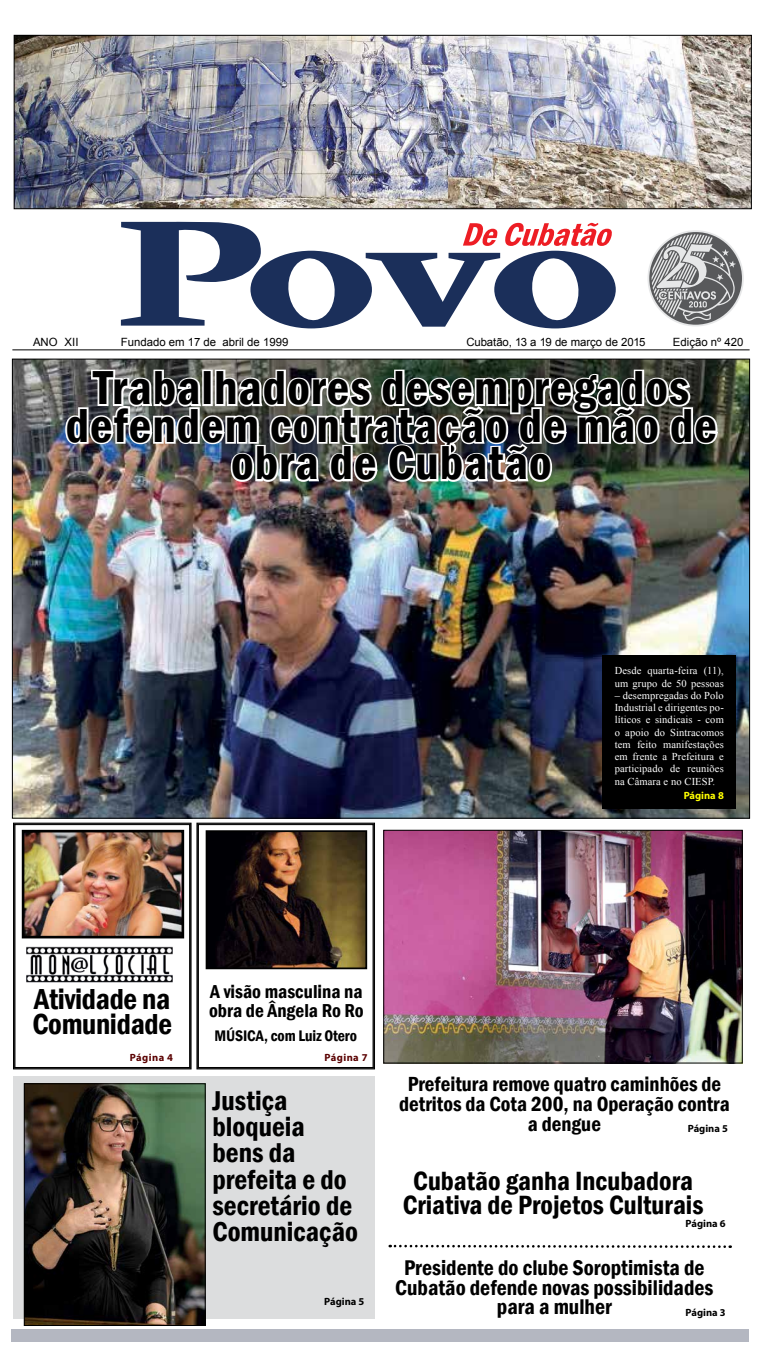
<style>
.page{position:relative;width:762px;height:1352px;background:#fff}
.page>*{position:absolute;margin:0;border:0;box-sizing:border-box;transform-origin:0 0}
.t1{font:600 condensed 49px/37.6px "Franklin Gothic";letter-spacing:.02em;color:#000;text-align:center}
.t2{font:600 condensed 29.75px/25.4px "Franklin Gothic";letter-spacing:-.01em;color:#000}
.t3{font:600 condensed 28px/26.2px "Franklin Gothic";color:#000}
.t4{font:600 condensed 27.12px/24.5px "Franklin Gothic";color:#000;text-align:center}
.t5{font:600 condensed 21.88px/19.2px "Franklin Gothic";color:#000;text-align:center}
.t6{font:600 condensed 21px/20.1px "Franklin Gothic";color:#000;text-align:center}
.t7{font:600 condensed 19.25px/18.4px "Franklin Gothic";color:#000}
.t8{font:600 condensed 15.75px "Franklin Gothic";letter-spacing:-.01em;color:#000}
.t9{font:11.38px "Arial";color:#000}
.t10{font:10.5px/12.2px "Times New Roman";letter-spacing:.01em;color:#fff}
.t11{font:700 10.5px "Myriad Pro";color:#000}
.t12{font:700 10.5px "Myriad Pro";letter-spacing:.04em;color:#5a0000}
.t13{font:700 10.5px "Myriad Pro";color:#ff0}
</style>
<div class="page">
<div style="left:13px;top:1076px;width:361px;height:242px;background:#dcddde"></div>
<img style="left:14px;top:361px;width:734px;height:456px">
<div style="left:602px;top:655px;width:133px;height:154px;background:#000"></div>
<img style="left:16px;top:37px;width:733px;height:170px">
<div style="left:14px;top:35px;width:737px;height:174px;border:1px solid #000"></div>
<svg style="left:121px;top:222px;width:494px;height:106px"></svg>
<svg style="left:463px;top:223px;width:34px;height:23px"></svg>
<svg style="left:505px;top:223px;width:107px;height:23px"></svg>
<hr style="left:12px;top:349px;width:737px;height:1px;background:#000">
<svg style="left:649px;top:232px;width:92px;height:93px"></svg>
<div style="left:12px;top:1329px;width:737px;height:13px;background:#b4b7c1"></div>
<svg style="left:13px;top:823px;width:178px;height:246px"></svg>
<div style="left:15px;top:824px;width:175px;height:243px;border:1px solid #000"></div>
<img style="left:26px;top:834px;width:154px;height:100px">
<div style="left:22px;top:830px;width:162px;height:108px;border:3px solid #000"></div>
<img style="left:22px;top:943px;width:156px;height:45px">
<svg style="left:197px;top:823px;width:178px;height:246px"></svg>
<div style="left:198px;top:824px;width:175px;height:243px;border:1px solid #000"></div>
<img style="left:209px;top:833px;width:155px;height:133px">
<div style="left:206px;top:830px;width:161px;height:139px;border:2px solid #000"></div>
<img style="left:385px;top:832px;width:355px;height:229px">
<div style="left:383px;top:830px;width:359px;height:233px;border:1px solid #000"></div>
<img style="left:63px;top:368px;width:657px;height:123px">
<img style="left:26px;top:1085px;width:178px;height:239px">
<div style="left:24px;top:1083px;width:182px;height:243px;border:1px solid #000"></div>
<svg style="left:389px;top:1244px;width:341px;height:4px"></svg>
<p class="t9" style="left:33px;top:336px;width:47px">ANO XII</p>
<p class="t9" style="left:121px;top:336px;width:169px">Fundado em 17 de abril de 1999</p>
<p class="t9" style="left:466px;top:336px;width:180px">Cubatão, 13 a 19 de março de 2015</p>
<p class="t9" style="left:672px;top:336px;width:72px">Edição nº 420</p>
<h1 class="t1" style="left:66px;top:368px;width:652px">Trabalhadores desempregados defendem contratação de mão de obra de Cubatão</h1>
<p class="t10" style="left:614px;top:665px;width:111px">Desde quarta--feira (11), um grupo de 50 pessoas</p>
<p class="t10" style="left:614px;top:689px;width:111px;text-align:justify">– desempregadas do Polo Industrial e dirigentes po-- líticos e sindicais -- com o apoio do Sintracomos tem feito manifestações em frente a Prefeitura e participado de reuniões na Câmara e no CIESP.</p>
<p class="t13" style="left:683px;top:789px;width:42px">Página 8</p>
<h2 class="t2" style="left:32px;top:985px;width:141px">Atividade na<br>Comunidade</h2>
<p class="t12" style="left:130px;top:1050px;width:45px">Página 4</p>
<h3 class="t7" style="left:209px;top:982px;width:156px">A visão masculina na obra de Ângela Ro Ro</h3>
<h3 class="t8" style="left:215px;top:1026px;width:144px">MÚSICA, com Luiz Otero</h3>
<p class="t12" style="left:324px;top:1050px;width:45px">Página 7</p>
<h3 class="t3" style="left:212px;top:1087px;width:147px">Justiça bloqueia bens da prefeita e do secretário de<br>Comunicação</h3>
<p class="t11" style="left:324px;top:1295px;width:42px">Página 5</p>
<h3 class="t6" style="left:399px;top:1073px;width:332px">Prefeitura remove quatro caminhões de detritos da Cota 200, na Operação contra a dengue</h3>
<h3 class="t4" style="left:402px;top:1168px;width:302px">Cubatão ganha Incubadora<br>Criativa de Projetos Culturais</h3>
<p class="t11" style="left:687px;top:1122px;width:42px">Página 5</p>
<p class="t11" style="left:685px;top:1217px;width:42px">Página 6</p>
<h3 class="t5" style="left:395px;top:1258px;width:320px">Presidente do clube Soroptimista de<br>Cubatão defende novas possibilidades para a mulher</h3>
<p class="t11" style="left:685px;top:1306px;width:42px">Página 3</p>
</div>
